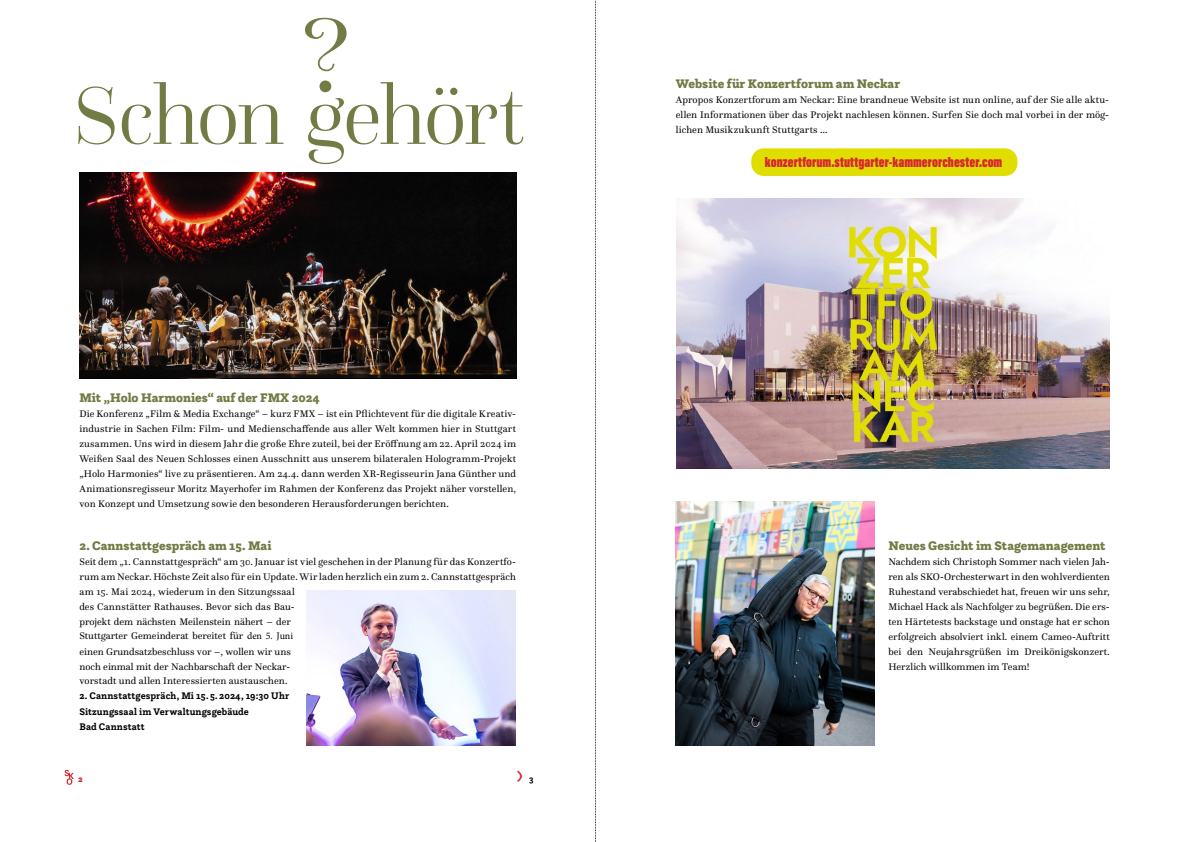
<style>
.page{position:relative;width:1191px;height:842px;background:#fff}
.page>*{position:absolute;margin:0;border:0;box-sizing:border-box;transform-origin:0 0}
.Überschriften_Grande_light{font:300 110px "Questa Grande";color:#717b44}
.Überschriften_Grande_light-2{font:300 86px "Questa Grande";letter-spacing:-.03em;color:#717b44}
.Pagina_nächste{font:300 25px "Questa Slab";color:#d7282f}
.Text_ohne_Grundlinie{font:900 14.4px "Acumin Pro Extra Cond";color:#d7282f}
.Überschrift_klein{font:900 13px "Questa Slab";color:#717b44}
.Text_ohne_Grundlinie-2{font:10px/15px "Questa";letter-spacing:.005em;color:#000;text-align:justify}
.Text_ohne_Grundlinie-3{font:700 10px/15.3px "Questa Slab";letter-spacing:.01em;color:#000}
.t1{font:900 9px "Questa Slab";color:#d7282f}
.Pagina_nächste-2{font:700 9px "Questa Slab";color:#000}
.s1{font-family:"Minion Pro"}
</style>
<div class="page">
<img style="left:306px;top:591px;width:210px;height:155px">
<img style="left:79px;top:173px;width:437px;height:205px">
<img style="left:676px;top:502px;width:198px;height:243px">
<img style="left:676px;top:198px;width:433px;height:271px">
<div style="left:751px;top:148px;width:266px;height:28px;background:#e0dd00;border-radius:13px"></div>
<svg style="left:64px;top:770px;width:10px;height:15px"></svg>
<svg style="left:595px;top:0;width:1px;height:842px"></svg>
<p class="Überschriften_Grande_light" style="left:301px;top:-10px;width:50px">?</p>
<p class="Überschriften_Grande_light-2" style="left:72px;top:64px;width:453px">Schon gehört</p>
<p class="Überschrift_klein" style="left:79px;top:390px;width:242px">Mit „Holo Harmonies“ auf der FMX 2024</p>
<p class="Text_ohne_Grundlinie-2" style="left:79px;top:406px;width:438px">Die Konferenz „Film &amp; Media Exchange“ – kurz FMX – ist ein Pflichtevent für die digitale Kreativ&shy;industrie in Sachen Film: Film- und Medienschaffende aus aller Welt kommen hier in Stuttgart zusammen. Uns wird in diesem Jahr die große Ehre zuteil, bei der Eröffnung am 22. April 2024 im Weißen Saal des Neuen Schlosses einen Ausschnitt aus unserem bilateralen Hologramm-Projekt „Holo Harmonies“ live zu präsentieren. Am 24.4. dann werden XR-Regisseurin Jana Günther und Animationsregisseur Moritz Mayerhofer im Rahmen der Konferenz das Projekt näher vorstellen, von Konzept und Umsetzung sowie den besonderen Herausforderungen berichten.</p>
<p class="Überschrift_klein" style="left:79px;top:537px;width:194px">2. Cannstattgespräch am 15. Mai</p>
<p class="Text_ohne_Grundlinie-2" style="left:79px;top:554px;width:438px">Seit dem „1. Cannstattgespräch“ am 30. Januar ist viel geschehen in der Planung für das Konzertfo&shy;rum am Neckar. Höchste Zeit also für ein Update. Wir laden herzlich ein zum 2. Cannstattgespräch</p>
<p class="Text_ohne_Grundlinie-2" style="left:79px;top:584px;width:217px;text-align:left">am 15. Mai 2024, wiederum in den Sitzungssaal des Cannstätter Rathauses. Bevor sich das Bau&shy;projekt dem nächsten Meilenstein nähert – der Stuttgarter Gemeinderat bereitet für <span class="s1">den 5. Juni</span></p>
<p class="Text_ohne_Grundlinie-2" style="left:79px;top:644px;width:213px;line-height:14.7px">einen Grundsatzbeschluss vor –, wollen wir uns noch einmal mit der Nachbarschaft der Neckar&shy;vorstadt und allen Interessierten austauschen.</p>
<p class="Text_ohne_Grundlinie-3" style="left:79px;top:688px;width:211px">2. Cannstattgespräch, Mi 15. 5. 2024, 19:30 Uhr<br>Sitzungssaal im Verwaltungsgebäude<br>Bad Cannstatt</p>
<p class="t1" style="left:78px;top:773px;width:6px">2</p>
<p class="Pagina_nächste" style="left:516px;top:758px;width:9px">›</p>
<p class="Pagina_nächste-2" style="left:529px;top:773px;width:6px">3</p>
<p class="Überschrift_klein" style="left:676px;top:75px;width:226px">Website für Konzertforum am Neckar</p>
<p class="Text_ohne_Grundlinie-2" style="left:676px;top:92px;width:434px">Apropos Konzertforum am Neckar: Eine brandneue Website ist nun online, auf der Sie alle aktu&shy;ellen Informationen über das Projekt nachlesen können. Surfen Sie doch mal vorbei in der mög&shy;lichen Musikzukunft Stuttgarts …</p>
<p class="Text_ohne_Grundlinie" style="left:765px;top:153px;width:239px">konzertforum.stuttgarter-kammerorchester.com</p>
<p class="Überschrift_klein" style="left:888px;top:537px;width:218px">Neues Gesicht im Stagemanagement</p>
<p class="Text_ohne_Grundlinie-2" style="left:888px;top:554px;width:223px">Nachdem sich Christoph Sommer nach vielen Jah&shy;ren als SKO-Orchesterwart in den wohlverdienten Ruhestand verabschiedet hat, freuen wir uns sehr, Michael Hack als Nachfolger zu begrüßen. Die ers&shy;ten Härtetests backstage und onstage hat er schon erfolgreich absolviert inkl. einem Cameo-Auftritt bei den Neujahrsgrüßen im Dreikönigskonzert.<br>Herzlich willkommen im Team!</p>
</div>
